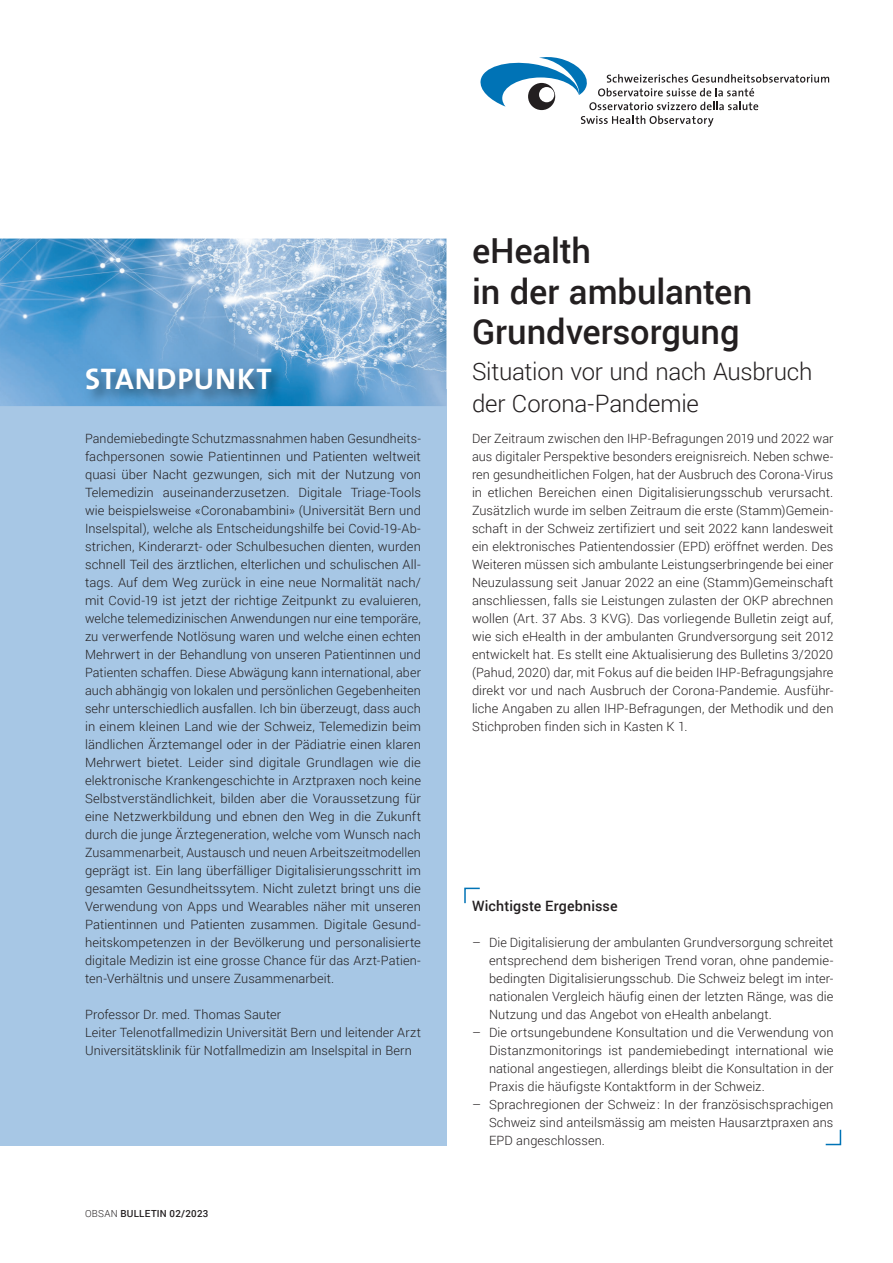
<style>
.page{position:relative;width:893px;height:1263px;background:#fff}
.page>*{position:absolute;margin:0;border:0;box-sizing:border-box;transform-origin:0 0}
.t1{font:500 34.5px/40.5px "Roboto";letter-spacing:-.005em;color:#231f20}
.t2{font:700 30px "The Sans OT7";letter-spacing:.03em;color:#fff}
.t3{font:300 24px/31.5px "Roboto";letter-spacing:-.01em;color:#231f20}
.t4{font:500 14.25px "Roboto";letter-spacing:.01em;color:#231f20}
.t5{font:300 12.75px/18px "Roboto";letter-spacing:.005em;color:#231f20;text-align:justify}
.t6{font:500 9.75px "Roboto";letter-spacing:.03em;color:#231f20}
.s1{font-weight:300}
</style>
<div class="page">
<svg style="left:581px;top:116px;width:132px;height:11px"></svg>
<svg style="left:480px;top:57px;width:349px;height:53px"></svg>
<div style="left:0;top:389px;width:446px;height:756px;background:#a7c7e5"></div>
<img style="left:0;top:239px;width:446px;height:167px">
<img style="left:84px;top:366px;width:203px;height:39px">
<svg style="left:464px;top:887px;width:16px;height:17px"></svg>
<svg style="left:825px;top:1129px;width:17px;height:17px"></svg>
<h2 class="t2" style="left:85px;top:359px;width:188px">STANDPUNKT</h2>
<p class="t5" style="left:85px;top:429px;width:337px">Pandemiebedingte Schutzmassnahmen haben Gesundheits&shy;fachpersonen sowie Patientinnen und Patienten weltweit quasi über Nacht gezwungen, sich mit der Nutzung von Telemedizin auseinanderzusetzen. Digitale Triage-Tools wie beispielsweise «Coronabambini» (Universität Bern und Inselspital), welche als Entscheidungshilfe bei Covid-19-Ab&shy;strichen, Kinderarzt- oder Schulbesuchen dienten, wurden schnell Teil des ärztlichen, elterlichen und schulischen All&shy;tags. Auf dem Weg zurück in eine neue Normalität nach/ mit Covid-19 ist jetzt der richtige Zeitpunkt zu evaluieren, welche telemedizinischen Anwendungen nur eine temporäre, zu verwerfende Notlösung waren und welche einen echten Mehrwert in der Behandlung von unseren Patientinnen und Patienten schaffen. Diese Abwägung kann international, aber auch abhängig von lokalen und persönlichen Gegebenheiten sehr unterschiedlich ausfallen. Ich bin überzeugt, dass auch in einem kleinen Land wie der Schweiz, Telemedizin beim ländlichen Ärztemangel oder in der Pädiatrie einen klaren Mehrwert bietet. Leider sind digitale Grundlagen wie die elektronische Krankengeschichte in Arztpraxen noch keine Selbstverständlichkeit, bilden aber die Voraussetzung für eine Netzwerkbildung und ebnen den Weg in die Zukunft durch die junge Ärztegeneration, welche vom Wunsch nach Zusammenarbeit, Austausch und neuen Arbeitszeitmodellen geprägt ist. Ein lang überfälliger Digitalisierungsschritt im gesamten Gesundheitssytem. Nicht zuletzt bringt uns die Verwendung von Apps und Wearables näher mit unseren Patientinnen und Patienten zusammen. Digitale Gesund&shy;heitskompetenzen in der Bevölkerung und personalisierte digitale Medizin ist eine grosse Chance für das Arzt-Patien&shy;ten-Verhältnis und unsere Zusammenarbeit.</p>
<p class="t5" style="left:85px;top:1005px;width:337px;text-align:left">Professor Dr. med. Thomas Sauter<br>Leiter Telenotfallmedizin Universität Bern und leitender Arzt<br>Universitätsklinik für Notfallmedizin am Inselspital in Bern</p>
<p class="t6" style="left:85px;top:1207px;width:125px"><span class="s1">OBSAN</span> BULLETIN 02/2023</p>
<h1 class="t1" style="left:472px;top:229px;width:282px">eHealth<br>in der ambulanten<br>Grund versorgung</h1>
<h3 class="t3" style="left:472px;top:355px;width:342px">Situation vor und nach Ausbruch der Corona-Pandemie</h3>
<p class="t5" style="left:472px;top:429px;width:363px">Der Zeitraum zwischen den IHP-Befragungen 2019 und 2022 war aus digitaler Perspektive besonders ereignisreich. Neben schwe&shy;ren gesundheitlichen Folgen, hat der Ausbruch des Corona-Virus in etlichen Bereichen einen Digitalisierungsschub verursacht.<br>Zusätzlich wurde im selben Zeitraum die erste (Stamm)Gemein&shy;schaft in der Schweiz zertifiziert und seit 2022 kann landesweit ein elektronisches Patientendossier (EPD) eröffnet werden. Des Weiteren müssen sich ambulante Leistungserbringende bei einer Neuzulassung seit Januar 2022 an eine (Stamm)Gemeinschaft anschliessen, falls sie Leistungen zulasten der OKP abrechnen wollen (Art. 37 Abs. 3 KVG). Das vorliegende Bulletin zeigt auf, wie sich eHealth in der ambulanten Grundversorgung seit 2012 entwickelt hat. Es stellt eine Aktualisierung des Bulletins 3/2020 (Pahud, 2020) dar, mit Fokus auf die beiden IHP-Befragungsjahre direkt vor und nach Ausbruch der Corona-Pandemie. Ausführ&shy;liche Angaben zu allen IHP-Befragungen, der Methodik und den Stichproben finden sich in Kasten K 1.</p>
<p class="t4" style="left:472px;top:896px;width:147px">Wichtigste Ergebnisse</p>
<p class="t5" style="left:489px;top:933px;width:346px;text-indent:-17px">– Die Digitalisierung der ambulanten Grundversorgung schreitet entsprechend dem bisherigen Trend voran, ohne pandemie&shy;bedingten Digitalisierungsschub. Die Schweiz belegt im inter&shy;nationalen Vergleich häufig einen der letzten Ränge, was die Nutzung und das Angebot von eHealth anbelangt.</p>
<p class="t5" style="left:489px;top:1023px;width:346px;text-indent:-17px">– Die ortsungebundene Konsultation und die Verwendung von Distanzmonitorings ist pandemiebedingt international wie national angestiegen, allerdings bleibt die Konsultation in der Praxis die häufigste Kontaktform in der Schweiz.</p>
<p class="t5" style="left:489px;top:1095px;width:346px;text-indent:-17px">– Sprachregionen der Schweiz: In der französischsprachigen Schweiz sind anteilsmässig am meisten Hausarztpraxen ans EPD angeschlossen.</p>
</div>
